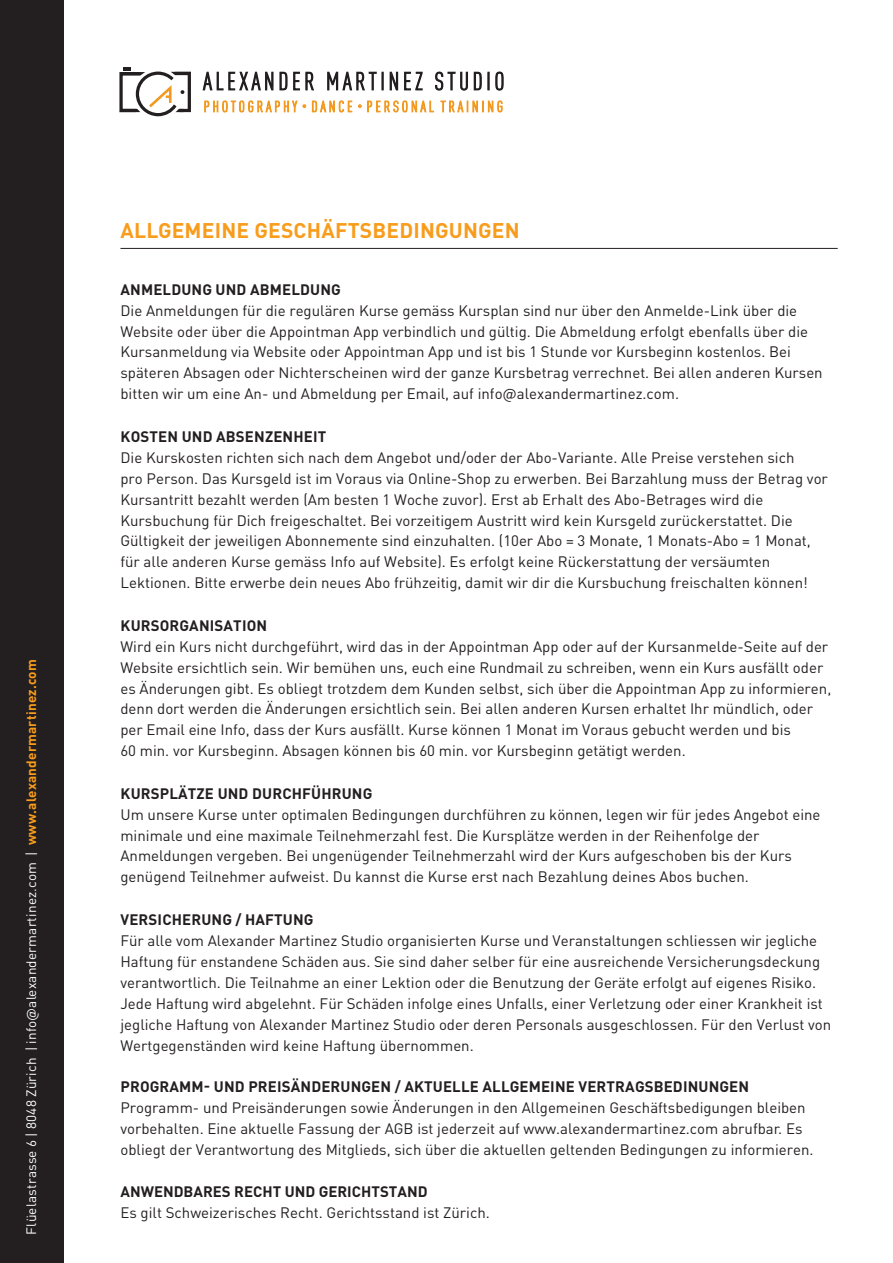
<style>
.page{position:relative;width:893px;height:1263px;background:#fff}
.page>*{position:absolute;margin:0;border:0;box-sizing:border-box;transform-origin:0 0}
.t1{font:700 21px "DIN Pro";letter-spacing:.01em;color:#f89c1c}
.t2{font:15px/20.9px "DIN Pro";color:#231f20}
._02_ausgabe{font:13.5px "DIN Pro";letter-spacing:.015em;color:#fff}
.s1{font-weight:700;color:#f89c1c}
.s2{font-weight:700}
</style>
<div class="page">
<hr style="left:120px;top:248px;width:718px;height:1px;background:#231f20">
<div style="left:0;top:0;width:64px;height:1263px;background:#231f20"></div>
<svg style="left:202px;top:71px;width:302px;height:42px"></svg>
<svg style="left:119px;top:67px;width:72px;height:50px"></svg>
<p class="_02_ausgabe" style="left:22px;top:1234px;width:577px;rotate:-90deg">Flüelastrasse 6 | 8048 Zürich | info@alexandermartinez.com | <span class="s1">www.alexandermartinez.com</span></p>
<p class="t1" style="left:120px;top:216px;width:401px">ALLGEMEINE GESCHÄFTSBEDINGUNGEN</p>
<p class="t2" style="left:120px;top:278px;width:704px"><span class="s2">ANMELDUNG UND ABMELDUNG<br></span>Die Anmeldungen für die regulären Kurse gemäss Kursplan sind nur über den Anmelde-Link über die Website oder über die Appointman App verbindlich und gültig. Die Abmeldung erfolgt ebenfalls über die Kursanmeldung via Website oder Appointman App und ist bis 1 Stunde vor Kursbeginn kostenlos. Bei späteren Absagen oder Nichterscheinen wird der ganze Kursbetrag verrechnet. Bei allen anderen Kursen bitten wir um eine An- und Abmeldung per Email, auf info@alexandermartinez.com.</p>
<p class="t2" style="left:120px;top:425px;width:709px"><span class="s2">KOSTEN UND ABSENZENHEIT<br></span>Die Kurskosten richten sich nach dem Angebot und/oder der Abo-Variante. Alle Preise verstehen sich<br>pro Person. Das Kursgeld ist im Voraus via Online-Shop zu erwerben. Bei Barzahlung muss der Betrag vor Kursantritt bezahlt werden (Am besten 1 Woche zuvor). Erst ab Erhalt des Abo-Betrages wird die Kursbuchung für Dich freigeschaltet. Bei vorzeitigem Austritt wird kein Kursgeld zurückerstattet. Die Gültigkeit der jeweiligen Abonnemente sind einzuhalten. (10er Abo = 3 Monate, 1 Monats-Abo = 1 Monat, für alle anderen Kurse gemäss Info auf Website). Es erfolgt keine Rückerstattung der versäumten Lektionen. Bitte erwerbe dein neues Abo frühzeitig, damit wir dir die Kursbuchung freischalten können!</p>
<p class="t2" style="left:120px;top:614px;width:712px"><span class="s2">KURSORGANISATION<br></span>Wird ein Kurs nicht durchgeführt, wird das in der Appointman App oder auf der Kursanmelde-Seite auf der Website ersichtlich sein. Wir bemühen uns, euch eine Rundmail zu schreiben, wenn ein Kurs ausfällt oder es Änderungen gibt. Es obliegt trotzdem dem Kunden selbst, sich über die Appointman App zu informieren, denn dort werden die Änderungen ersichtlich sein. Bei allen anderen Kursen erhaltet Ihr mündlich, oder per Email eine Info, dass der Kurs ausfällt. Kurse können 1 Monat im Voraus gebucht werden und bis<br>60 min. vor Kursbeginn. Absagen können bis 60 min. vor Kursbeginn getätigt werden.</p>
<p class="t2" style="left:120px;top:782px;width:701px"><span class="s2">KURSPLÄTZE UND DURCHFÜHRUNG<br></span>Um unsere Kurse unter optimalen Bedingungen durchführen zu können, legen wir für jedes Angebot eine minimale und eine maximale Teilnehmerzahl fest. Die Kursplätze werden in der Reihenfolge der Anmeldungen vergeben. Bei ungenügender Teilnehmerzahl wird der Kurs aufgeschoben bis der Kurs genügend Teilnehmer aufweist. Du kannst die Kurse erst nach Bezahlung deines Abos buchen.</p>
<p class="t2" style="left:120px;top:908px;width:712px"><span class="s2">VERSICHERUNG / HAFTUNG<br></span>Für alle vom Alexander Martinez Studio organisierten Kurse und Veranstaltungen schliessen wir jegliche Haftung für enstandene Schäden aus. Sie sind daher selber für eine ausreichende Versicherungsdeckung verantwortlich. Die Teilnahme an einer Lektion oder die Benutzung der Geräte erfolgt auf eigenes Risiko.<br>Jede Haftung wird abgelehnt. Für Schäden infolge eines Unfalls, einer Verletzung oder einer Krankheit ist jegliche Haftung von Alexander Martinez Studio oder deren Personals ausgeschlossen. Für den Verlust von Wertgegenständen wird keine Haftung übernommen.</p>
<p class="t2" style="left:120px;top:1075px;width:695px;line-height:21.3px"><span class="s2">PROGRAMM- UND PREISÄNDERUNGEN / AKTUELLE ALLGEMEINE VERTRAGSBEDINUNGEN </span>Programm- und Preisänderungen sowie Änderungen in den Allgemeinen Geschäftsbedigungen bleiben vorbehalten. Eine aktuelle Fassung der AGB ist jederzeit auf www.alexandermartinez.com abrufbar. Es obliegt der Verantwortung des Mitglieds, sich über die aktuellen geltenden Bedingungen zu informieren.</p>
<p class="t2" style="left:120px;top:1181px;width:371px"><span class="s2">ANWENDBARES RECHT UND GERICHTSTAND<br></span>Es gilt Schweizerisches Recht. Gerichtsstand ist Zürich.</p>
</div>
